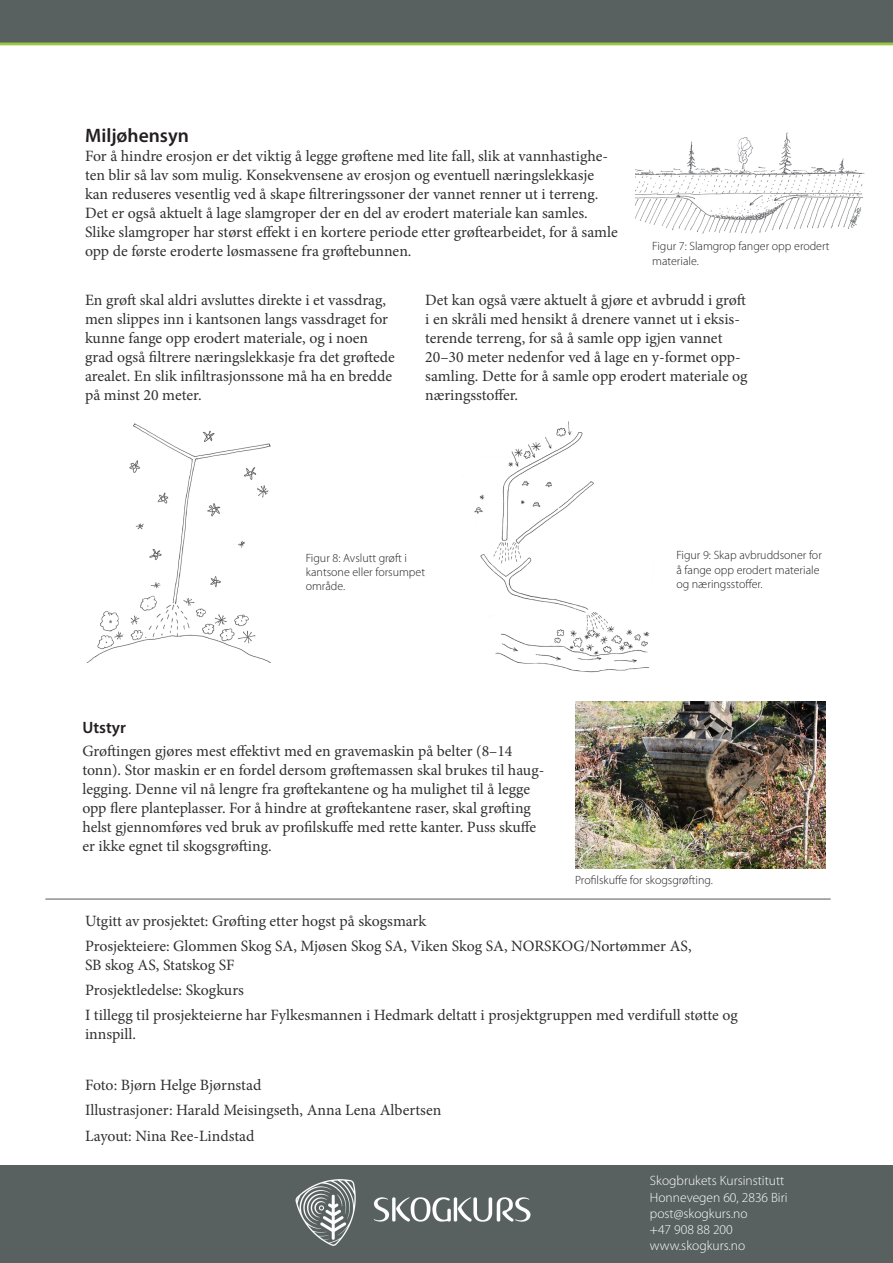
<style>
.page{position:relative;width:893px;height:1263px;background:#fff}
.page>*{position:absolute;margin:0;border:0;box-sizing:border-box;transform-origin:0 0}
.t1{font:600 19.5px "Myriad Pro";color:#231f20}
.t2{font:600 16.5px "Myriad Pro";color:#231f20}
.Brødtekst{font:15.75px/18.9px "Minion Pro";color:#312f30}
.t3{font:300 13.5px/16.2px "Myriad Pro";color:#fff}
.bildetekst{font:300 12px/14.4px "Myriad Pro";color:#231f20}
</style>
<div class="page">
<div style="left:0;top:0;width:893px;height:43px;background:#586060"></div>
<hr style="left:0;top:43px;width:893px;height:2px;background:#96c93c">
<div style="left:0;top:1165px;width:893px;height:98px;background:#586060"></div>
<img style="left:295px;top:1179px;width:236px;height:67px">
<img style="left:575px;top:701px;width:250px;height:167px">
<img style="left:86px;top:423px;width:185px;height:240px">
<img style="left:474px;top:421px;width:176px;height:252px">
<hr style="left:45px;top:899px;width:786px;height:1px;background:#57585a">
<img style="left:636px;top:132px;width:229px;height:102px">
<h2 class="t1" style="left:85px;top:123px;width:105px">Miljøhensyn</h2>
<p class="Brødtekst" style="left:85px;top:147px;width:534px">For å hindre erosjon er det viktig å legge grøftene med lite fall, slik at vannhastighe&shy;ten blir så lav som mulig. Konsekvensene av erosjon og eventuell næringslekkasje kan reduseres vesentlig ved å skape filtreringssoner der vannet renner ut i terreng.<br>Det er også aktuelt å lage slamgroper der en del av erodert materiale kan samles.<br>Slike slamgroper har størst effekt i en kortere periode etter grøftearbeidet, for å samle opp de første eroderte løsmassene fra grøftebunnen.</p>
<p class="bildetekst" style="left:652px;top:239px;width:179px">Figur 7: Slamgrop fanger opp erodert materiale.</p>
<p class="Brødtekst" style="left:425px;top:291px;width:324px">Det kan også være aktuelt å gjøre et avbrudd i grøft i en skråli med hensikt å drenere vannet ut i eksis&shy;terende terreng, for så å samle opp igjen vannet 20–30 meter nedenfor ved å lage en y-formet opp&shy;samling. Dette for å samle opp erodert materiale og næringsstoffer.</p>
<p class="Brødtekst" style="left:85px;top:291px;width:311px">En grøft skal aldri avsluttes direkte i et vassdrag, men slippes inn i kantsonen langs vassdraget for kunne fange opp erodert materiale, og i noen grad også filtrere næringslekkasje fra det grøftede arealet. En slik infiltrasjonssone må ha en bredde på minst 20 meter.</p>
<p class="bildetekst" style="left:306px;top:550px;width:121px">Figur 8: Avslutt grøft i kantsone eller forsumpet område.</p>
<p class="bildetekst" style="left:676px;top:548px;width:147px">Figur 9: Skap avbruddsoner for å fange opp erodert materiale og næringsstoffer.</p>
<h3 class="t2" style="left:82px;top:717px;width:45px">Utstyr</h3>
<p class="Brødtekst" style="left:82px;top:742px;width:463px">Grøftingen gjøres mest effektivt med en gravemaskin på belter (8–14 tonn). Stor maskin er en fordel dersom grøftemassen skal brukes til haug&shy;legging. Denne vil nå lengre fra grøftekantene og ha mulighet til å legge opp flere planteplasser. For å hindre at grøftekantene raser, skal grøfting helst gjennomføres ved bruk av profilskuffe med rette kanter. Puss skuffe er ikke egnet til skogsgrøfting.</p>
<p class="bildetekst" style="left:575px;top:873px;width:139px">Profilskuffe for skogsgrøfting.</p>
<p class="Brødtekst" style="left:85px;top:911px;width:343px">Utgitt av prosjektet: Grøfting etter hogst på skogsmark</p>
<p class="Brødtekst" style="left:85px;top:936px;width:608px">Prosjekteiere: Glommen Skog SA, Mjøsen Skog SA, Viken Skog SA, NORSKOG/Nortømmer AS,<br>SB skog AS, Statskog SF</p>
<p class="Brødtekst" style="left:85px;top:981px;width:160px">Prosjektledelse: Skogkurs</p>
<p class="Brødtekst" style="left:85px;top:1006px;width:654px">I tillegg til prosjekteierne har Fylkesmannen i Hedmark deltatt i prosjektgruppen med verdifull støtte og innspill.</p>
<p class="Brødtekst" style="left:85px;top:1075px;width:178px">Foto: Bjørn Helge Bjørnstad</p>
<p class="Brødtekst" style="left:85px;top:1101px;width:358px">Illustrasjoner: Harald Meisingseth, Anna Lena Albertsen</p>
<p class="Brødtekst" style="left:85px;top:1126px;width:171px">Layout: Nina Ree-Lindstad</p>
<p class="t3" style="left:650px;top:1173px;width:139px">Skogbrukets Kursinstitutt<br>Honnevegen 60, 2836 Biri post@skogkurs.no<br>+47 908 88 200 www.skogkurs.no</p>
</div>
